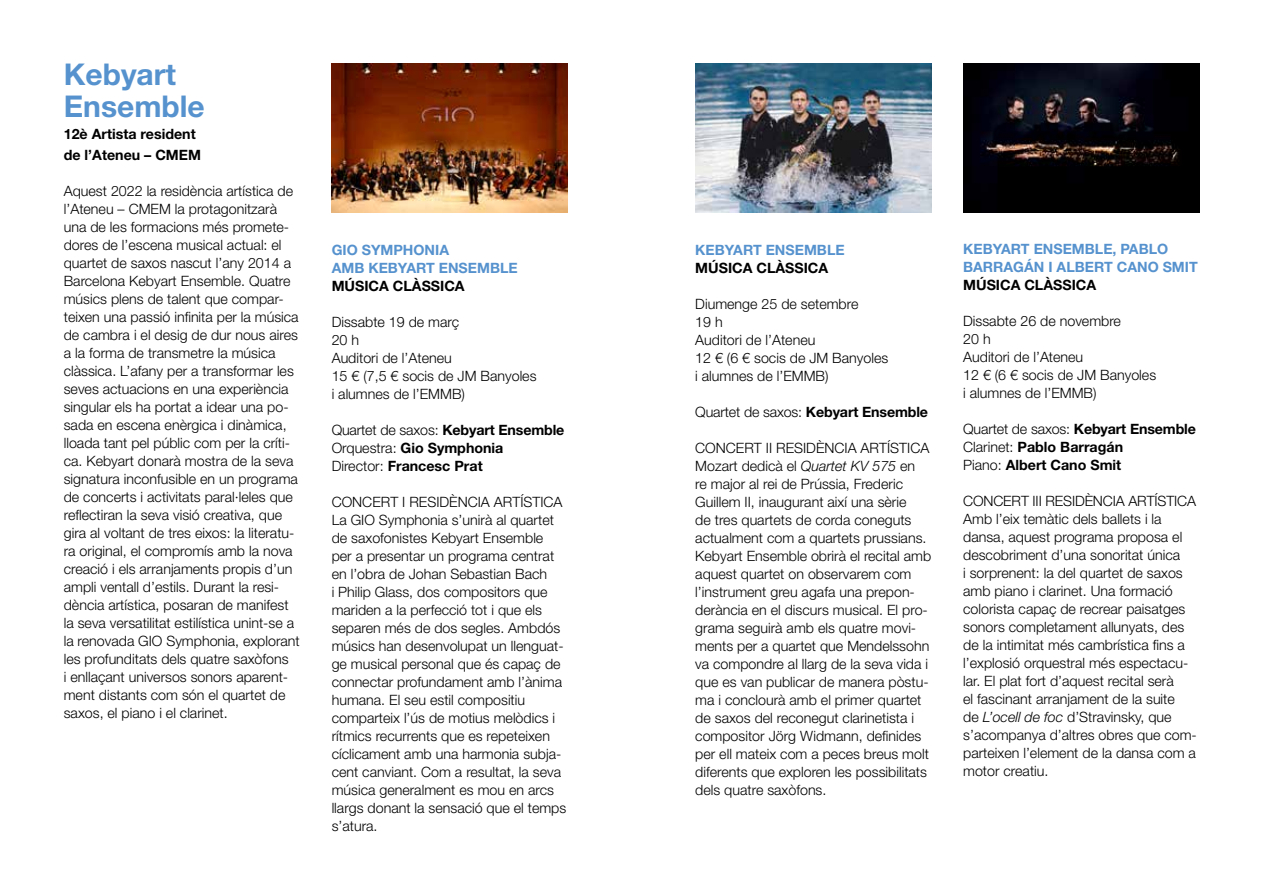
<style>
.page{position:relative;width:1263px;height:893px;background:#fff}
.page>*{position:absolute;margin:0;border:0;box-sizing:border-box;transform-origin:0 0}
.t1{font:700 30px/31.5px "Helvetica Neue LT Std";color:#5692ce}
.t2{font:300 14.25px/18px "Helvetica Neue LT Std";color:#000}
.t3{font:700 14.25px/18px "Helvetica Neue LT Std";color:#000}
.t4{font:700 14.25px/18px "Helvetica Neue LT Std";color:#5692ce}
.s1{font-weight:300}
.s2{font-weight:700}
.s3{font-style:italic}
</style>
<div class="page">
<img style="left:332px;top:64px;width:236px;height:149px">
<img style="left:695px;top:64px;width:236px;height:149px">
<img style="left:963px;top:64px;width:236px;height:149px">
<h1 class="t1" style="left:64px;top:58px;width:143px">Kebyart<br>Ensemble</h1>
<p class="t3" style="left:64px;top:123px;width:139px;line-height:21px">12è Artista resident de l’Ateneu – CMEM</p>
<p class="t2" style="left:64px;top:182px;width:238px">Aquest 2022 la residència artística de l’Ateneu – CMEM la protagonitzarà una de les formacions més promete&shy;dores de l’escena musical actual: el quartet de saxos nascut l’any 2014 a Barcelona Kebyart Ensemble. Quatre músics plens de talent que compar&shy;teixen una passió infinita per la música de cambra i el desig de dur nous aires a la forma de transmetre la música clàssica. L’afany per a transformar les seves actuacions en una experiència singular els ha portat a idear una po&shy;sada en escena enèrgica i dinàmica, lloada tant pel públic com per la críti&shy;ca. Kebyart donarà mostra de la seva signatura inconfusible en un programa de concerts i activitats paral·leles que reflectiran la seva visió creativa, que gira al voltant de tres eixos: la literatu&shy;ra original, el compromís amb la nova creació i els arranjaments propis d’un ampli ventall d’estils. Durant la resi&shy;dència artística, posaran de manifest la seva versatilitat estilística unint-se a la renovada GIO Symphonia, explorant les profunditats dels quatre saxòfons<br>i enllaçant universos sonors aparent&shy;ment distants com són el quartet de saxos, el piano i el clarinet.</p>
<p class="t4" style="left:332px;top:240px;width:188px">GIO SYMPHONIA<br>AMB KEBYART ENSEMBLE</p>
<p class="t3" style="left:332px;top:276px;width:135px">MÚSICA CLÀSSICA</p>
<p class="t2" style="left:332px;top:312px;width:206px">Dissabte 19 de març<br>20 h<br>Auditori de l’Ateneu<br>15 € (7,5 € socis de JM Banyoles i alumnes de l’EMMB)</p>
<p class="t3" style="left:332px;top:420px;width:234px"><span class="s1">Quartet de saxos:</span> Kebyart Ensemble<br><span class="s1">Orquestra:</span> Gio Symphonia<br><span class="s1">Director:</span> Francesc Prat</p>
<p class="t2" style="left:332px;top:492px;width:236px">CONCERT I RESIDÈNCIA ARTÍSTICA La GIO Symphonia s’unirà al quartet de saxofonistes Kebyart Ensemble per a presentar un programa centrat en l’obra de Johan Sebastian Bach<br>i Philip Glass, dos compositors que mariden a la perfecció tot i que els separen més de dos segles. Ambdós músics han desenvolupat un llenguat&shy;ge musical personal que és capaç de connectar profundament amb l’ànima humana. El seu estil compositiu comparteix l’ús de motius melòdics i rítmics recurrents que es repeteixen cíclicament amb una harmonia subja&shy;cent canviant. Com a resultat, la seva música generalment es mou en arcs llargs donant la sensació que el temps s’atura.</p>
<p class="t4" style="left:695px;top:240px;width:151px">KEBYART ENSEMBLE</p>
<p class="t3" style="left:695px;top:258px;width:135px">MÚSICA CLÀSSICA</p>
<p class="t2" style="left:695px;top:294px;width:194px">Diumenge 25 de setembre<br>19 h<br>Auditori de l’Ateneu<br>12 € (6 € socis de JM Banyoles i alumnes de l’EMMB)</p>
<p class="t2" style="left:695px;top:402px;width:234px">Quartet de saxos: <span class="s2">Kebyart Ensemble</span></p>
<p class="t2" style="left:695px;top:438px;width:237px">CONCERT II RESIDÈNCIA ARTÍSTICA Mozart dedicà el <span class="s3">Quartet KV 575</span> en<br>re major al rei de Prússia, Frederic Guillem II, inaugurant així una sèrie<br>de tres quartets de corda coneguts actualment com a quartets prussians.<br>Kebyart Ensemble obrirà el recital amb aquest quartet on observarem com l’instrument greu agafa una prepon&shy;derància en el discurs musical. El pro&shy;grama seguirà amb els quatre movi&shy;ments per a quartet que Mendelssohn va compondre al llarg de la seva vida i que es van publicar de manera pòstu&shy;ma i conclourà amb el primer quartet de saxos del reconegut clarinetista i compositor Jörg Widmann, definides per ell mateix com a peces breus molt diferents que exploren les possibilitats dels quatre saxòfons.</p>
<p class="t4" style="left:963px;top:240px;width:236px">KEBYART ENSEMBLE, PABLO<br>BARRAGÁN I ALBERT CANO SMIT</p>
<p class="t3" style="left:963px;top:276px;width:135px">MÚSICA CLÀSSICA</p>
<p class="t2" style="left:963px;top:312px;width:194px">Dissabte 26 de novembre<br>20 h<br>Auditori de l’Ateneu<br>12 € (6 € socis de JM Banyoles i alumnes de l’EMMB)</p>
<p class="t3" style="left:963px;top:420px;width:234px"><span class="s1">Quartet de saxos:</span> Kebyart Ensemble<br><span class="s1">Clarinet:</span> Pablo Barragán<br><span class="s1">Piano:</span> Albert Cano Smit</p>
<p class="t2" style="left:963px;top:492px;width:235px">CONCERT III RESIDÈNCIA ARTÍSTICA Amb l’eix temàtic dels ballets i la dansa, aquest programa proposa el descobriment d’una sonoritat única<br>i sorprenent: la del quartet de saxos amb piano i clarinet. Una formació colorista capaç de recrear paisatges sonors completament allunyats, des de la intimitat més cambrística fins a l’explosió orquestral més espectacu&shy;lar. El plat fort d’aquest recital serà<br>el fascinant arranjament de la suite<br>de <span class="s3">L’ocell de foc</span> d’Stravinsky, que s’acompanya d’altres obres que com&shy;parteixen l’element de la dansa com a motor creatiu.</p>
</div>
